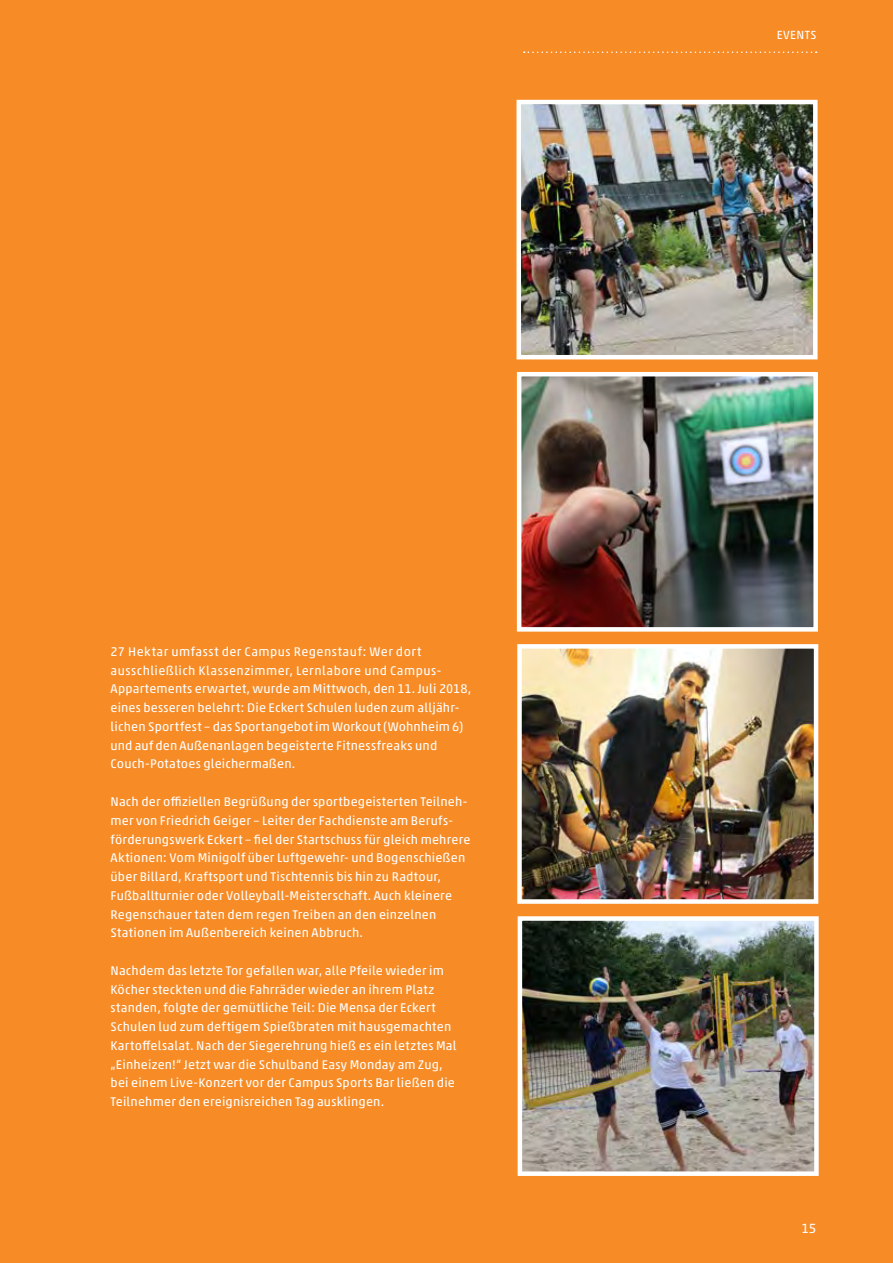
<style>
.page{position:relative;width:893px;height:1263px;background:#f78c27}
.page>*{position:absolute;margin:0;border:0;box-sizing:border-box;transform-origin:0 0}
.t1{font:13.5px "Akko Pro";color:#fff}
.t2{font:12.75px/18.8px "Akko Pro";letter-spacing:.015em;color:#fff}
.t3{font:12px "Akko Pro";color:#fff}
</style>
<div class="page">
<img style="left:521px;top:105px;width:292px;height:249px">
<div style="left:516px;top:100px;width:302px;height:259px;border:4px solid #fff"></div>
<img style="left:522px;top:377px;width:291px;height:250px">
<div style="left:517px;top:372px;width:301px;height:260px;border:4px solid #fff"></div>
<img style="left:523px;top:921px;width:291px;height:250px">
<div style="left:518px;top:916px;width:301px;height:260px;border:4px solid #fff"></div>
<img style="left:522px;top:649px;width:291px;height:250px">
<div style="left:517px;top:644px;width:301px;height:260px;border:4px solid #fff"></div>
<svg style="left:524px;top:51px;width:293px;height:2px"></svg>
<p class="t2" style="left:111px;top:642px;width:362px">27 Hektar umfasst der Campus Regenstauf: Wer dort ausschließlich Klassenzimmer, Lernlabore und Campus-Appartements erwartet, wurde am Mittwoch, den 11. Juli 2018, eines besseren belehrt: Die Eckert Schulen luden zum alljähr&shy;lichen Sportfest – das Sportangebot im Workout (Wohnheim 6) und auf den Außenanlagen begeisterte Fitnessfreaks und Couch-Potatoes gleichermaßen.</p>
<p class="t2" style="left:111px;top:792px;width:362px">Nach der offiziellen Begrüßung der sportbegeisterten Teilneh&shy;mer von Friedrich Geiger – Leiter der Fachdienste am Berufs&shy;förderungswerk Eckert – fiel der Startschuss für gleich mehrere Aktionen: Vom Minigolf über Luftgewehr- und Bogenschießen über Billard, Kraftsport und Tischtennis bis hin zu Radtour, Fußballturnier oder Volleyball-Meisterschaft. Auch kleinere Regenschauer taten dem regen Treiben an den einzelnen Stationen im Außenbereich keinen Abbruch.</p>
<p class="t2" style="left:111px;top:961px;width:347px">Nachdem das letzte Tor gefallen war, alle Pfeile wieder im Köcher steckten und die Fahrräder wieder an ihrem Platz standen, folgte der gemütliche Teil: Die Mensa der Eckert Schulen lud zum deftigem Spießbraten mit hausgemachten Kartoffelsalat. Nach der Siegerehrung hieß es ein letztes Mal „Einheizen!“ Jetzt war die Schulband Easy Monday am Zug, bei einem Live-Konzert vor der Campus Sports Bar ließen die Teilnehmer den ereignisreichen Tag ausklingen.</p>
<p class="t3" style="left:777px;top:27px;width:41px">events</p>
<p class="t1" style="left:801px;top:1220px;width:17px">15</p>
</div>
